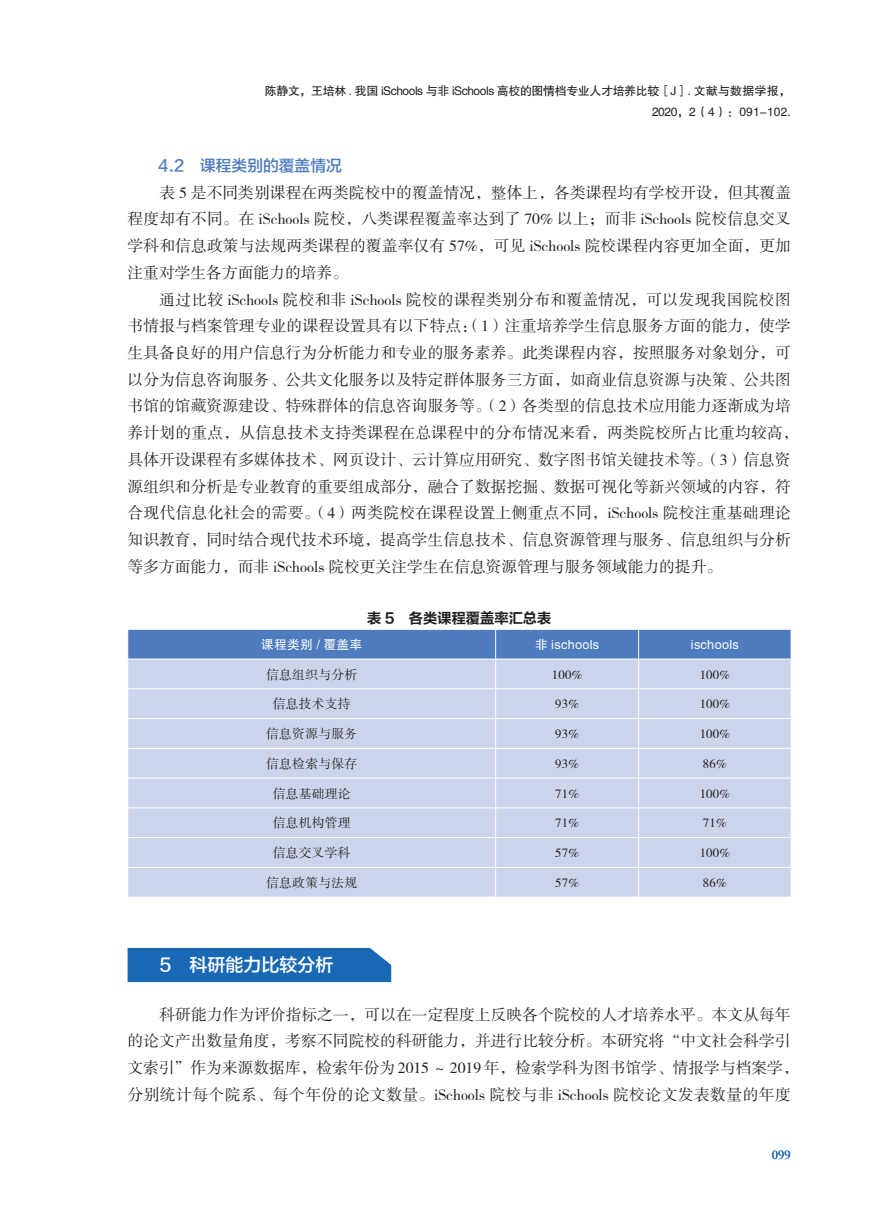
<style>
.page{position:relative;width:893px;height:1212px;background:#fff}
.page>*{position:absolute;margin:0;border:0;box-sizing:border-box;transform-origin:0 0}
.t1{font:18px "FZLTZHK GBK1 0";color:#fff}
.t2{font:15.75px/26.7px "FZSSK GBK1 0";letter-spacing:.005em;color:#231f20}
.t3{font:15.75px "FZLTZHK GBK1 0";color:#4e7cbf}
.t4{font:14.25px "FZLTCHK GBK1 0";color:#231f20}
.t5{font:12.75px "FZSSK GBK1 0";letter-spacing:.02em;color:#231f20}
.t6{font:12.75px "FZHTK GBK1 0";letter-spacing:.02em;color:#fff}
.t7{font:12.75px "Cochin";color:#1768b4}
.t8{font:12px/20.4px "FZHTK GBK1 0";letter-spacing:-.035em;color:#231f20;text-align:right}
</style>
<div class="page">
<div style="left:128px;top:630px;width:663px;height:29px;background:#4e7cbf"></div>
<div style="left:128px;top:660px;width:663px;height:237px;background:#ccd4eb"></div>
<hr style="left:495px;top:629px;width:1px;height:30px;background:#fff">
<hr style="left:638px;top:629px;width:1px;height:30px;background:#fff">
<hr style="left:495px;top:659px;width:1px;height:30px;background:#fff">
<hr style="left:638px;top:659px;width:1px;height:30px;background:#fff">
<hr style="left:128px;top:688px;width:368px;height:1px;background:#fff">
<hr style="left:496px;top:688px;width:143px;height:1px;background:#fff">
<hr style="left:639px;top:688px;width:152px;height:1px;background:#fff">
<hr style="left:128px;top:718px;width:368px;height:1px;background:#fff">
<hr style="left:496px;top:718px;width:143px;height:1px;background:#fff">
<svg style="left:495px;top:689px;width:1px;height:59px"></svg>
<hr style="left:639px;top:718px;width:152px;height:1px;background:#fff">
<svg style="left:638px;top:689px;width:1px;height:59px"></svg>
<hr style="left:128px;top:748px;width:368px;height:1px;background:#fff">
<hr style="left:496px;top:748px;width:143px;height:1px;background:#fff">
<hr style="left:495px;top:748px;width:1px;height:30px;background:#fff">
<hr style="left:639px;top:748px;width:152px;height:1px;background:#fff">
<hr style="left:638px;top:748px;width:1px;height:30px;background:#fff">
<hr style="left:128px;top:778px;width:368px;height:1px;background:#fff">
<hr style="left:496px;top:778px;width:143px;height:1px;background:#fff">
<hr style="left:495px;top:778px;width:1px;height:30px;background:#fff">
<hr style="left:639px;top:778px;width:152px;height:1px;background:#fff">
<hr style="left:638px;top:778px;width:1px;height:30px;background:#fff">
<hr style="left:128px;top:807px;width:368px;height:1px;background:#fff">
<hr style="left:496px;top:807px;width:143px;height:1px;background:#fff">
<hr style="left:639px;top:807px;width:152px;height:1px;background:#fff">
<hr style="left:128px;top:837px;width:368px;height:1px;background:#fff">
<hr style="left:496px;top:837px;width:143px;height:1px;background:#fff">
<svg style="left:495px;top:808px;width:1px;height:59px"></svg>
<hr style="left:639px;top:837px;width:152px;height:1px;background:#fff">
<svg style="left:638px;top:808px;width:1px;height:59px"></svg>
<hr style="left:128px;top:867px;width:368px;height:1px;background:#fff">
<hr style="left:496px;top:867px;width:143px;height:1px;background:#fff">
<hr style="left:495px;top:867px;width:1px;height:30px;background:#fff">
<hr style="left:639px;top:867px;width:152px;height:1px;background:#fff">
<hr style="left:638px;top:867px;width:1px;height:30px;background:#fff">
<div style="left:128px;top:948px;width:263px;height:34px;background:#1868b4"></div>
<div style="left:160px;top:956px;width:209px;height:17px;background:#1868b4"></div>
<p class="t8" style="left:265px;top:81px;width:528px">陈静文，王培林 . 我国 iSchools 与非 iSchools 高校的图情档专业人才培养比较［J］. 文献与数据学报，<br>2020，2（4）：091-102.</p>
<p class="t3" style="left:158px;top:157px;width:185px">4.2 课程类别的覆盖情况</p>
<p class="t2" style="left:128px;top:180px;width:665px;text-align:justify;text-indent:32px">表 5 是不同类别课程在两类院校中的覆盖情况，整体上，各类课程均有学校开设，但其覆盖程度却有不同。在 iSchools 院校，八类课程覆盖率达到了 70% 以上；而非 iSchools 院校信息交叉学科和信息政策与法规两类课程的覆盖率仅有 57%，可见 iSchools 院校课程内容更加全面，更加注重对学生各方面能力的培养。</p>
<p class="t2" style="left:128px;top:287px;width:673px;text-indent:32px">通过比较 iSchools 院校和非 iSchools 院校的课程类别分布和覆盖情况，可以发现我国院校图书情报与档案管理专业的课程设置具有以下特点：（1）注重培养学生信息服务方面的能力，使学生具备良好的用户信息行为分析能力和专业的服务素养。此类课程内容，按照服务对象划分，可以分为信息咨询服务、公共文化服务以及特定群体服务三方面，如商业信息资源与决策、公共图书馆的馆藏资源建设、特殊群体的信息咨询服务等。（2）各类型的信息技术应用能力逐渐成为培养计划的重点，从信息技术支持类课程在总课程中的分布情况来看，两类院校所占比重均较高，具体开设课程有多媒体技术、网页设计、云计算应用研究、数字图书馆关键技术等。（3）信息资源组织和分析是专业教育的重要组成部分，融合了数据挖掘、数据可视化等新兴领域的内容，符合现代信息化社会的需要。（4）两类院校在课程设置上侧重点不同，iSchools 院校注重基础理论知识教育，同时结合现代技术环境，提高学生信息技术、信息资源管理与服务、信息组织与分析等多方面能力，而非 iSchools 院校更关注学生在信息资源管理与服务领域能力的提升。</p>
<p class="t4" style="left:367px;top:610px;width:186px">表 5 各类课程覆盖率汇总表</p>
<p class="t6" style="left:261px;top:637px;width:103px">课程类别 / 覆盖率</p>
<p class="t6" style="left:535px;top:637px;width:66px">非 ischools</p>
<p class="t6" style="left:691px;top:637px;width:49px">ischools</p>
<p class="t5" style="left:266px;top:667px;width:92px">信息组织与分析</p>
<p class="t5" style="left:552px;top:667px;width:32px">100%</p>
<p class="t5" style="left:700px;top:667px;width:32px">100%</p>
<p class="t5" style="left:273px;top:697px;width:79px">信息技术支持</p>
<p class="t5" style="left:555px;top:697px;width:25px">93%</p>
<p class="t5" style="left:700px;top:697px;width:32px">100%</p>
<p class="t5" style="left:266px;top:727px;width:92px">信息资源与服务</p>
<p class="t5" style="left:555px;top:727px;width:25px">93%</p>
<p class="t5" style="left:700px;top:727px;width:32px">100%</p>
<p class="t5" style="left:266px;top:757px;width:92px">信息检索与保存</p>
<p class="t5" style="left:555px;top:757px;width:25px">93%</p>
<p class="t5" style="left:703px;top:757px;width:25px">86%</p>
<p class="t5" style="left:273px;top:786px;width:79px">信息基础理论</p>
<p class="t5" style="left:555px;top:786px;width:25px">71%</p>
<p class="t5" style="left:700px;top:786px;width:32px">100%</p>
<p class="t5" style="left:273px;top:816px;width:79px">信息机构管理</p>
<p class="t5" style="left:555px;top:816px;width:25px">71%</p>
<p class="t5" style="left:703px;top:816px;width:25px">71%</p>
<p class="t5" style="left:273px;top:846px;width:79px">信息交叉学科</p>
<p class="t5" style="left:555px;top:846px;width:25px">57%</p>
<p class="t5" style="left:700px;top:846px;width:32px">100%</p>
<p class="t5" style="left:266px;top:876px;width:92px">信息政策与法规</p>
<p class="t5" style="left:555px;top:876px;width:25px">57%</p>
<p class="t5" style="left:703px;top:876px;width:25px">86%</p>
<p class="t1" style="left:159px;top:955px;width:175px">5 科研能力比较分析</p>
<p class="t2" style="left:128px;top:1002px;width:673px;text-indent:32px">科研能力作为评价指标之一，可以在一定程度上反映各个院校的人才培养水平。本文从每年的论文产出数量角度，考察不同院校的科研能力，并进行比较分析。本研究将“中文社会科学引文索引”作为来源数据库，检索年份为 2015 ～ 2019 年，检索学科为图书馆学、情报学与档案学，分别统计每个院系、每个年份的论文数量。iSchools 院校与非 iSchools 院校论文发表数量的年度</p>
<p class="t7" style="left:772px;top:1146px;width:21px">099</p>
</div>
